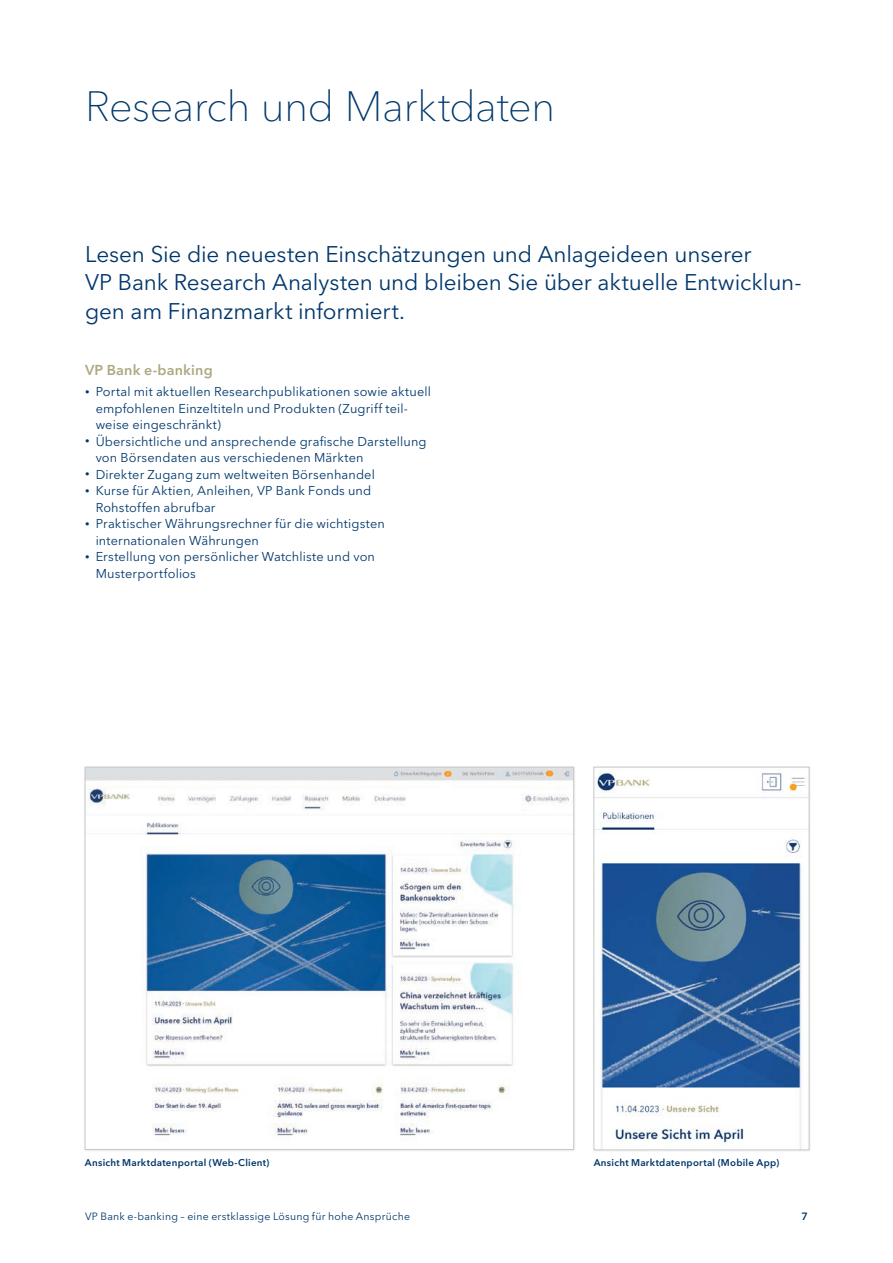
<style>
.page{position:relative;width:893px;height:1263px;background:#fff}
.page>*{position:absolute;margin:0;border:0;box-sizing:border-box;transform-origin:0 0}
.t1{font:100 42px "VP Next";letter-spacing:-.015em;color:#00376b}
.t2{font:22.5px/28.5px "VP Next";letter-spacing:-.01em;color:#00376b}
.t3{font:600 14.25px "VP Next";letter-spacing:.01em;color:#ada982}
.t4{font:12.75px/16.5px "VP Next";letter-spacing:.01em;color:#00376b}
.t5{font:10.5px "VP Next";letter-spacing:.02em;color:#00376b}
.t6{font:600 10.5px "VP Next";color:#00376b}
.t7{font:600 9.75px "VP Next";letter-spacing:.025em;color:#00376b}
.s1{font-size:8.85px}
</style>
<div class="page">
<img style="left:87px;top:769px;width:485px;height:367px">
<div style="left:592px;top:766px;width:220px;height:386px;background:#231f20;opacity:.1"></div>
<img style="left:596px;top:769px;width:211px;height:379px">
<div style="left:594px;top:767px;width:215px;height:383px;border:1px solid #c7c8ca"></div>
<h1 class="t1" style="left:85px;top:81px;width:472px">Research und Marktdaten</h1>
<h2 class="t2" style="left:85px;top:239px;width:718px">Lesen Sie die neuesten Einschätzungen und Anlageideen unserer<br>VP Bank Research Analysten und bleiben Sie über aktuelle Entwicklun&shy;gen am Finanzmarkt informiert.</h2>
<p class="t3" style="left:85px;top:362px;width:129px">VP Bank e-banking</p>
<p class="t4" style="left:96px;top:383px;width:337px;text-indent:-11px"><span class="s1">•</span> Portal mit aktuellen Researchpublikationen sowie aktuell empfohlenen Einzeltiteln und Produkten (Zugriff teil&shy;weise eingeschränkt)</p>
<p class="t4" style="left:96px;top:433px;width:332px;text-indent:-11px"><span class="s1">•</span> Übersichtliche und ansprechende grafische Darstellung von Börsendaten aus verschiedenen Märkten</p>
<p class="t4" style="left:85px;top:466px;width:291px"><span class="s1">•</span> Direkter Zugang zum weltweiten Börsenhandel</p>
<p class="t4" style="left:96px;top:482px;width:277px;text-indent:-11px"><span class="s1">•</span> Kurse für Aktien, Anleihen, VP Bank Fonds und<br>Rohstoffen abrufbar</p>
<p class="t4" style="left:96px;top:515px;width:291px;text-indent:-11px"><span class="s1">•</span> Praktischer Währungsrechner für die wichtigsten internationalen Währungen</p>
<p class="t4" style="left:96px;top:548px;width:281px;text-indent:-11px"><span class="s1">•</span> Erstellung von persönlicher Watchliste und von<br>Musterportfolios</p>
<p class="t7" style="left:85px;top:1157px;width:186px">Ansicht Marktdatenportal (Web-Client)</p>
<p class="t7" style="left:594px;top:1157px;width:187px">Ansicht Marktdatenportal (Mobile App)</p>
<p class="t5" style="left:85px;top:1210px;width:326px">VP Bank e-banking – eine erstklassige Lösung für hohe Ansprüche</p>
<p class="t6" style="left:801px;top:1210px;width:8px">7</p>
</div>
